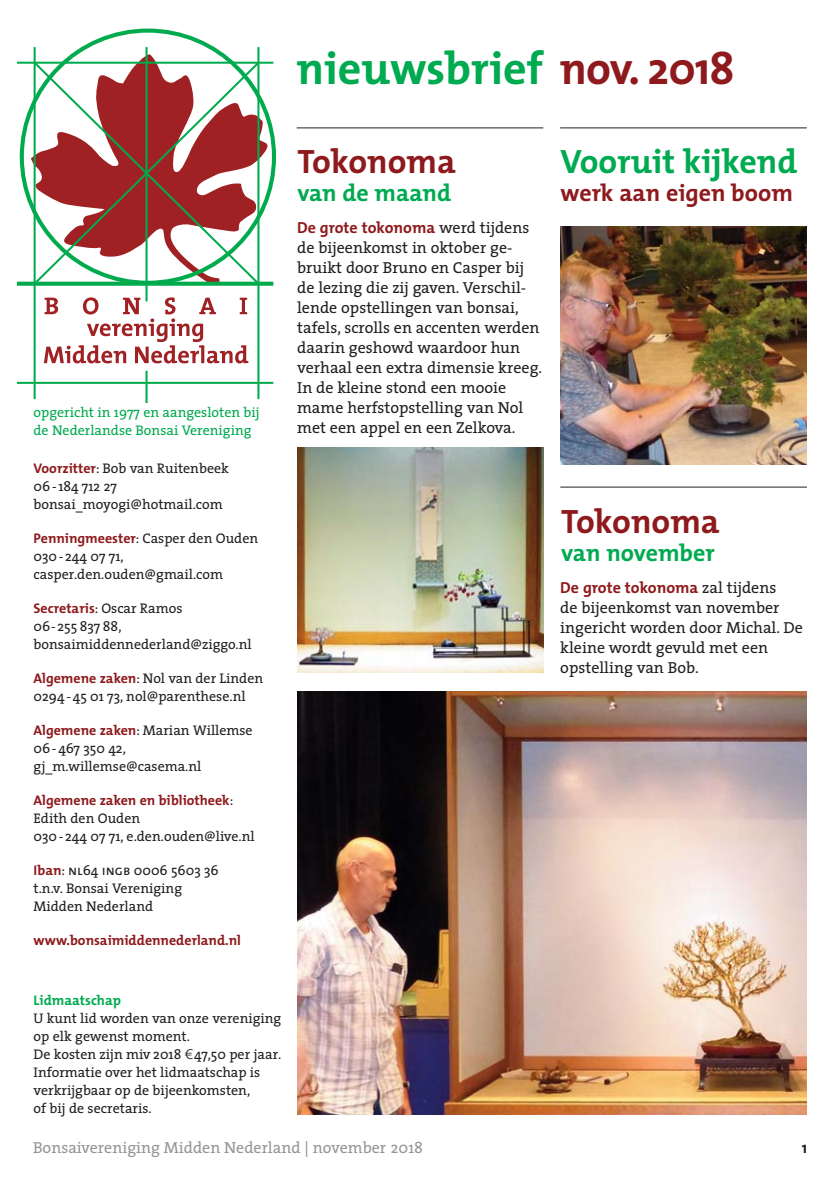
<style>
.page{position:relative;width:840px;height:1190px;background:#fff}
.page>*{position:absolute;margin:0;border:0;box-sizing:border-box;transform-origin:0 0}
.t1{font:700 46px "The Mix";color:#00aa50}
.t2{font:700 34px "The Mix";color:#8e1a1d}
.t3{font:700 34px "The Mix";color:#00aa50}
.t4{font:700 24px "The Mix";color:#00aa50}
.t5{font:700 24px "The Mix";color:#8e1a1d}
.t6{font:16px/20px "The Serif";color:#231f20}
.t7{font:700 16px "The Mix";color:#8e1a1d}
.t8{font:16px "The Serif";color:#939598}
.t9{font:700 16px "The Mix";color:#231f20}
.t10{font:14px/18px "The Serif";color:#231f20}
.t11{font:14px/18px "The Serif";color:#00aa50}
.t12{font:700 14px "The Mix";color:#8e1a1d}
.t13{font:700 14px "The Mix";color:#00aa50}
.s1{color:#8e1a1d}
.s2{font-family:"The Mix";font-weight:700;color:#8e1a1d}
.s3{font-family:"The Serif";font-weight:400;color:#231f20}
.s4{font-family:"The Sans Caps"}
.s5{font-family:"Linotype Euro Font Ato F"}
</style>
<div class="page">
<svg style="left:44px;top:297px;width:204px;height:66px"></svg>
<svg style="left:31px;top:54px;width:239px;height:228px"></svg>
<hr style="left:34px;top:47px;width:2px;height:352px;background:#00ab4e">
<hr style="left:146px;top:47px;width:2px;height:254px;background:#00ab4e">
<hr style="left:257px;top:47px;width:2px;height:352px;background:#00ab4e">
<hr style="left:17px;top:62px;width:256px;height:2px;background:#00ab4e">
<svg style="left:17px;top:282px;width:256px;height:4px"></svg>
<hr style="left:17px;top:382px;width:256px;height:2px;background:#00ab4e">
<svg style="left:32px;top:60px;width:229px;height:227px"></svg>
<hr style="left:146px;top:371px;width:2px;height:31px;background:#00ab4e">
<img style="left:297px;top:691px;width:509px;height:424px">
<img style="left:297px;top:448px;width:247px;height:225px">
<hr style="left:297px;top:127px;width:246px;height:1px;background:#231f20">
<hr style="left:560px;top:127px;width:247px;height:1px;background:#231f20">
<img style="left:561px;top:226px;width:246px;height:239px">
<hr style="left:560px;top:487px;width:247px;height:1px;background:#231f20">
<h1 class="t1" style="left:297px;top:50px;width:440px">nieuwsbrief <span class="s1">nov. 2018</span></h1>
<p class="t11" style="left:34px;top:405px;width:228px">opgericht in 1977 en aangesloten bij de Nederlandse Bonsai Vereniging</p>
<p class="t10" style="left:34px;top:461px;width:197px"><span class="s2">Voorzitter</span>: Bob van Ruitenbeek<br>06 - 184 712 27 bonsai_moyogi@hotmail.com</p>
<p class="t10" style="left:34px;top:531px;width:226px"><span class="s2">Penningmeester</span>: Casper den Ouden<br>030 - 244 07 71, casper.den.ouden@gmail.com</p>
<p class="t10" style="left:34px;top:601px;width:220px"><span class="s2">Secretaris</span>: Oscar Ramos<br>06- 255 837 88, bonsaimiddennederland@ziggo.nl</p>
<p class="t10" style="left:34px;top:671px;width:231px"><span class="s2">Algemene zaken</span>: Nol van der Linden<br>0294 - 45 01 73, nol@parenthese.nl</p>
<p class="t10" style="left:34px;top:723px;width:221px"><span class="s2">Algemene zaken</span>: Marian Willemse<br>06 - 467 350 42, gj_m.willemse@casema.nl</p>
<p class="t12" style="left:34px;top:795px;width:201px">Algemene zaken en bibliotheek<span class="s3">:</span></p>
<p class="t10" style="left:34px;top:811px;width:223px">Edith den Ouden<br>030 - 244 07 71, e.den.ouden@live.nl</p>
<p class="t10" style="left:34px;top:863px;width:187px"><span class="s2">Iban</span>: <span class="s4">nl</span>64 <span class="s4">ingb</span> 0006 5603 36 t.n.v. Bonsai Vereniging<br>Midden Nederland</p>
<p class="t12" style="left:34px;top:935px;width:209px">www.bonsaimiddennederland.nl</p>
<h2 class="t2" style="left:297px;top:149px;width:160px">Tokonoma</h2>
<h3 class="t4" style="left:297px;top:184px;width:155px">van de maand</h3>
<p class="t7" style="left:297px;top:222px;width:234px">De grote tokonoma <span class="s3">werd tijdens</span></p>
<p class="t6" style="left:297px;top:240px;width:247px">de bijeenkomst in oktober ge - bruikt door Bruno en Casper bij de lezing die zij gaven. Verschil - len de opstellingen van bonsai, tafels, scrolls en accenten werden daarin geshowd waardoor hun verhaal een extra dimensie kreeg.<br>In de kleine stond een mooie mame herfstopstelling van Nol met een appel en een Zelkova.</p>
<h2 class="t3" style="left:560px;top:149px;width:238px">Vooruit kijkend</h2>
<h3 class="t5" style="left:560px;top:184px;width:234px">werk aan eigen boom</h3>
<h2 class="t2" style="left:561px;top:509px;width:160px">Tokonoma</h2>
<h3 class="t4" style="left:561px;top:544px;width:155px">van november</h3>
<p class="t7" style="left:560px;top:582px;width:218px">De grote tokonoma <span class="s3">zal tijdens</span></p>
<p class="t6" style="left:560px;top:600px;width:244px">de bijeenkomst van november ingericht worden door Michal. De kleine wordt gevuld met een opstelling van Bob.</p>
<p class="t13" style="left:34px;top:995px;width:89px">Lidmaatschap</p>
<p class="t10" style="left:34px;top:1011px;width:249px">U kunt lid worden van onze vereniging op elk gewenst moment.<br>De kosten zijn miv 2018 <span class="s5">1</span>47,50 per jaar.<br>Informatie over het lidmaatschap is verkrijgbaar op de bijeenkomsten,<br>of bij de secretaris.</p>
<p class="t8" style="left:33px;top:1141px;width:392px">Bonsaivereniging Midden Nederland | november 2018</p>
<p class="t9" style="left:802px;top:1141px;width:7px">1</p>
</div>
